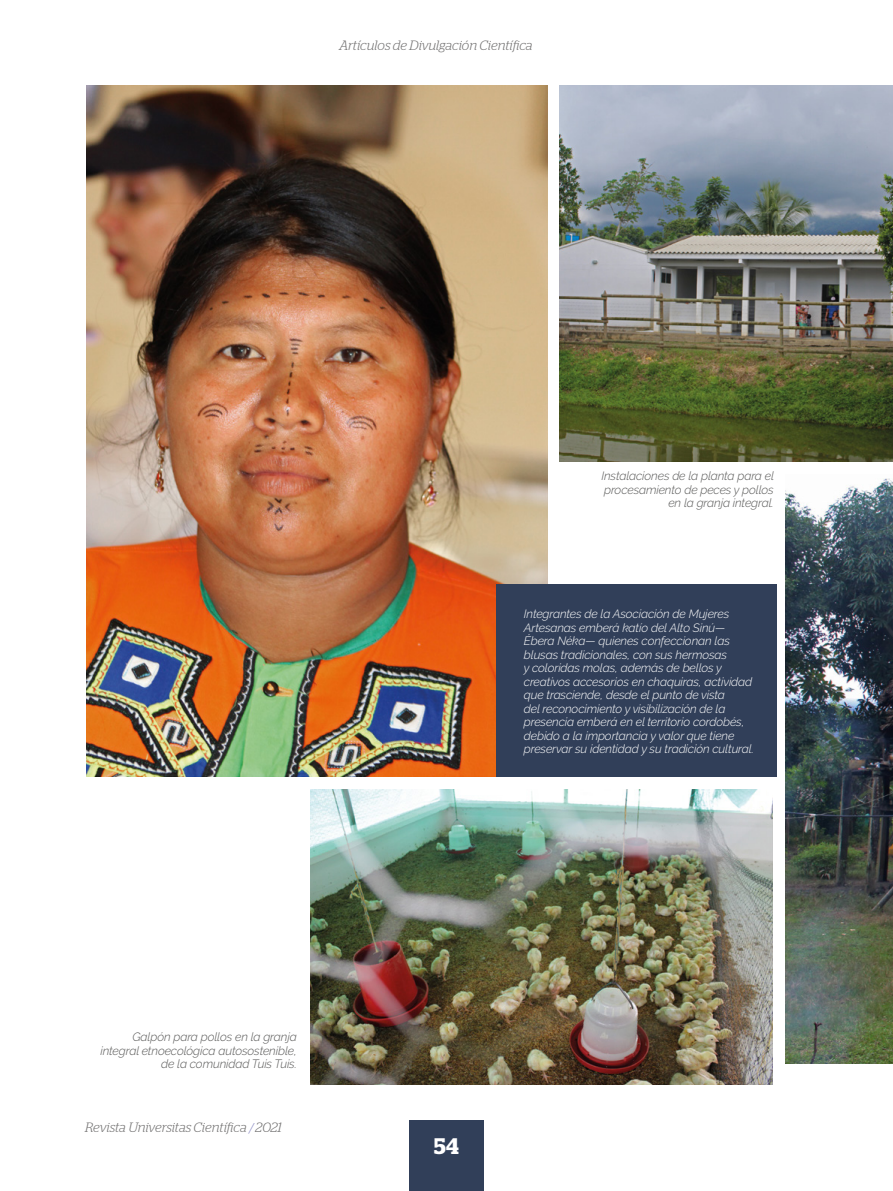
<style>
.page{position:relative;width:893px;height:1191px;background:#fff}
.page>*{position:absolute;margin:0;border:0;box-sizing:border-box;transform-origin:0 0}
.t1{font:600 22.5px "Stag";color:#fff}
.t2{font:italic 300 13.5px "Stag";letter-spacing:-.005em;color:#706f6f}
.t3{font:italic 300 12px/13.5px "Raleway";letter-spacing:-.01em;color:#fff}
.t4{font:italic 300 12px/13.5px "Raleway";letter-spacing:-.01em;color:#575756;text-align:right}
.s1{color:#8a8ac3}
</style>
<div class="page">
<div style="left:409px;top:1120px;width:75px;height:71px;background:#313f59"></div>
<img style="left:86px;top:85px;width:461px;height:691px">
<div style="left:496px;top:584px;width:280px;height:192px;background:#313f59"></div>
<img style="left:310px;top:789px;width:462px;height:295px">
<img style="left:560px;top:85px;width:333px;height:376px">
<img style="left:785px;top:478px;width:108px;height:585px">
<p class="t2" style="left:339px;top:37px;width:195px">Artículos de Divulgación Científica</p>
<p class="t4" style="left:101px;top:1030px;width:198px">Galpón para pollos en la granja integral etnoecológica autosostenible, de la comunidad Tuis Tuis.</p>
<p class="t2" style="left:85px;top:1119px;width:198px">Revista Universitas Científica <span class="s1">/</span> 2021</p>
<p class="t4" style="left:601px;top:469px;width:174px">Instalaciones de la planta para el procesamiento de peces y pollos en la granja integral.</p>
<p class="t3" style="left:524px;top:607px;width:231px">Integrantes de la Asociación de Mujeres Artesanas emberá katío del Alto Sinú— Ébera Néka— quienes confeccionan las blusas tradicionales, con sus hermosas<br>y coloridas molas, además de bellos y creativos accesorios en chaquiras, actividad que trasciende, desde el punto de vista<br>del reconocimiento y visibilización de la presencia emberá en el territorio cordobés, debido a la importancia y valor que tiene preservar su identidad y su tradición cultural.</p>
<h1 class="t1" style="left:434px;top:1132px;width:26px">54</h1>
</div>
